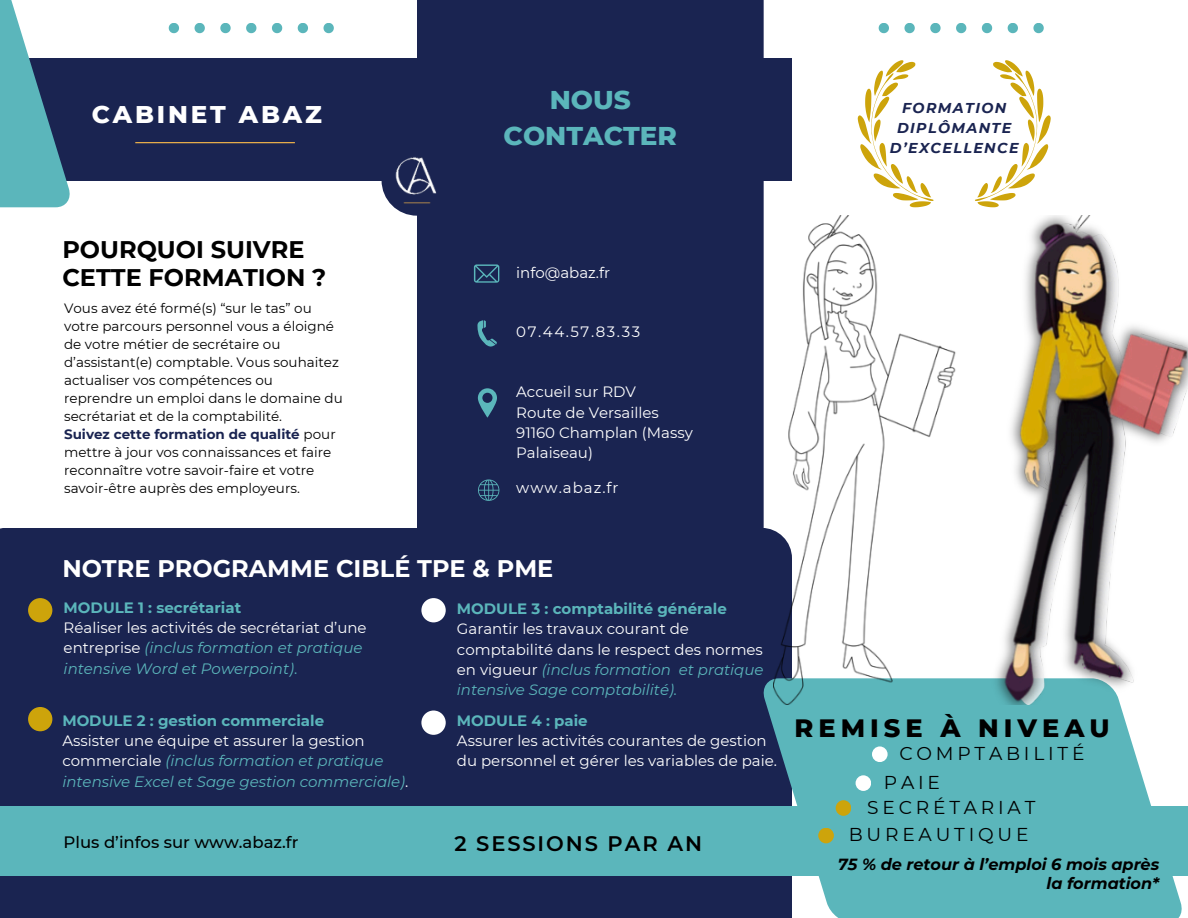
<style>
.page{position:relative;width:1188px;height:918px;background:#fff}
.page>*{position:absolute;margin:0;border:0;box-sizing:border-box;transform-origin:0 0}
.t1{font:800 26.25px/36px "Montserrat";color:#5bb6bb;text-align:center}
.t2{font:800 25.65px "Montserrat";letter-spacing:.195em;color:#000}
.t3{font:800 24.75px "Montserrat";letter-spacing:.115em;color:#fff}
.t4{font:700 24px/28.2px "Montserrat";color:#000}
.t5{font:700 24px "Montserrat";color:#fff}
.t6{font:600 21px "Montserrat";letter-spacing:.09em;color:#000}
.t7{font:18.6px "Montserrat";letter-spacing:.205em;color:#000}
.t8{font:500 16.5px "Montserrat";color:#000}
.t9{font:italic 700 16.05px/19.2px "Montserrat";color:#000;text-align:right}
.t10{font:15px/20.2px "Montserrat";color:#fff}
.t11{font:italic 15px/20.2px "Montserrat";color:#5bb6bb}
.t12{font:15px "Montserrat";letter-spacing:.065em;color:#fff}
.t13{font:italic 700 14.25px/20px "Montserrat";letter-spacing:.095em;color:#1a2451;text-align:center}
.t14{font:13.5px/18px "Montserrat";color:#000}
.s1{font-weight:700;color:#1a2451}
.s2{font-weight:700;font-style:normal}
.s3{font-style:normal;color:#fff}
.s4{font-style:normal}
.s5{font-weight:700;color:#5bb6bb}
.s6{font-style:italic;color:#5bb6bb}
</style>
<div class="page">
<div style="left:417px;top:0;width:346px;height:528px;background:#1a2451"></div>
<div style="left:0;top:528px;width:774px;height:390px;background:#1a2451"></div>
<div style="left:0;top:58px;width:792px;height:122px;background:#1a2451"></div>
<svg style="left:0;top:0;width:69px;height:207px"></svg>
<div style="left:382px;top:145px;width:70px;height:71px;background:#1a2451;border-radius:50%"></div>
<svg style="left:879px;top:23px;width:10px;height:10px"></svg>
<svg style="left:956px;top:23px;width:10px;height:10px"></svg>
<svg style="left:904px;top:23px;width:11px;height:10px"></svg>
<svg style="left:982px;top:23px;width:10px;height:10px"></svg>
<svg style="left:930px;top:23px;width:11px;height:10px"></svg>
<svg style="left:1008px;top:23px;width:10px;height:10px"></svg>
<svg style="left:1033px;top:23px;width:11px;height:10px"></svg>
<svg style="left:169px;top:23px;width:10px;height:10px"></svg>
<svg style="left:246px;top:23px;width:10px;height:10px"></svg>
<svg style="left:195px;top:23px;width:10px;height:10px"></svg>
<svg style="left:272px;top:23px;width:10px;height:10px"></svg>
<svg style="left:220px;top:23px;width:11px;height:10px"></svg>
<svg style="left:298px;top:23px;width:10px;height:10px"></svg>
<svg style="left:324px;top:23px;width:10px;height:10px"></svg>
<svg style="left:477px;top:320px;width:19px;height:27px"></svg>
<svg style="left:478px;top:388px;width:19px;height:30px"></svg>
<svg style="left:478px;top:479px;width:21px;height:22px"></svg>
<svg style="left:474px;top:264px;width:25px;height:18px"></svg>
<img style="left:388px;top:157px;width:58px;height:52px">
<div style="left:28px;top:707px;width:24px;height:24px;background:#cda40b;border-radius:50%"></div>
<div style="left:421px;top:598px;width:25px;height:24px;background:#fff;border-radius:50%"></div>
<div style="left:421px;top:711px;width:25px;height:24px;background:#fff;border-radius:50%"></div>
<div style="left:28px;top:598px;width:24px;height:24px;background:#cda40b;border-radius:50%"></div>
<svg style="left:858px;top:60px;width:193px;height:147px"></svg>
<div style="left:0;top:806px;width:1188px;height:69px;background:#5bb6bb"></div>
<hr style="left:135px;top:142px;width:160px;height:1px;background:#ffbd4a">
<svg style="left:764px;top:678px;width:418px;height:240px;fill:#5bb6bb"></svg>
<div style="left:872px;top:746px;width:16px;height:16px;background:#fff;border-radius:50%"></div>
<div style="left:856px;top:775px;width:15px;height:16px;background:#fff;border-radius:50%"></div>
<div style="left:836px;top:800px;width:15px;height:16px;background:#cda40b;border-radius:50%"></div>
<div style="left:818px;top:828px;width:16px;height:15px;background:#cda40b;border-radius:50%"></div>
<img style="left:774px;top:215px;width:414px;height:490px">
<p class="t3" style="left:92px;top:99px;width:232px">CABINET ABAZ</p>
<p class="t1" style="left:504px;top:82px;width:175px">NOUS<br>CONTACTER</p>
<p class="t13" style="left:890px;top:98px;width:130px">FORMATION<br>DIPLÔMANTE<br>D’EXCELLENCE</p>
<h1 class="t4" style="left:62px;top:235px;width:266px">POURQUOI SUIVRE<br>CETTE FORMATION ?</h1>
<p class="t14" style="left:64px;top:299px;width:280px">Vous avez été formé(s) “sur le tas” ou votre parcours personnel vous a éloigné de votre métier de secrétaire ou d’assistant(e) comptable. Vous souhaitez actualiser vos compétences ou reprendre un emploi dans le domaine du secrétariat et de la comptabilité.</p>
<p class="t14" style="left:64px;top:425px;width:273px"><span class="s1">Suivez cette formation de qualité</span> pour mettre à jour vos connaissances et faire reconnaître votre savoir-faire et votre savoir-être auprès des employeurs.</p>
<h5 class="t10" style="left:516px;top:262px;width:95px">info@abaz.fr</h5>
<p class="t10" style="left:516px;top:321px;width:126px">07.44.57.83.33</p>
<h5 class="t10" style="left:516px;top:382px;width:178px">Accueil sur RDV<br>Route de Versailles<br>91160 Champlan (Massy<br>Palaiseau)</h5>
<p class="t12" style="left:516px;top:478px;width:104px">www.abaz.fr</p>
<p class="t5" style="left:62px;top:554px;width:492px">NOTRE PROGRAMME CIBLÉ TPE &amp; PME</p>
<h1 class="t11" style="left:64px;top:597px;width:305px"><span class="s2">MODULE 1 : secrétariat<br></span><span class="s3">Réaliser les activités de secrétariat d’une entreprise</span> (inclus formation et pratique intensive Word et Powerpoint)<span class="s4">.</span></h1>
<p class="t10" style="left:457px;top:599px;width:308px"><span class="s5">MODULE 3 : comptabilité générale </span>Garantir les travaux courant de comptabilité dans le respect des normes en vigueur <span class="s6">(inclus formation et pratique intensive Sage comptabilité).</span></p>
<p class="t11" style="left:62px;top:710px;width:348px"><span class="s2">MODULE 2 : gestion commerciale<br></span><span class="s3">Assister une équipe et assurer la gestion commerciale</span> (inclus formation et pratique intensive Excel et Sage gestion commerciale)<span class="s3">.</span></p>
<p class="t10" style="left:457px;top:710px;width:322px"><span class="s5">MODULE 4 : paie<br></span>Assurer les activités courantes de gestion du personnel et gérer les variables de paie.</p>
<p class="t8" style="left:64px;top:832px;width:236px">Plus d’infos sur www.abaz.fr</p>
<p class="t6" style="left:454px;top:830px;width:249px">2 SESSIONS PAR AN</p>
<h6 class="t2" style="left:795px;top:712px;width:317px">REMISE À NIVEAU</h6>
<p class="t7" style="left:899px;top:742px;width:187px">COMPTABILITÉ</p>
<p class="t7" style="left:884px;top:771px;width:58px">PAIE</p>
<p class="t7" style="left:867px;top:796px;width:170px">SECRÉTARIAT</p>
<p class="t7" style="left:849px;top:823px;width:181px">BUREAUTIQUE</p>
<p class="t9" style="left:838px;top:855px;width:323px">75 % de retour à l’emploi 6 mois après la formation*</p>
</div>
